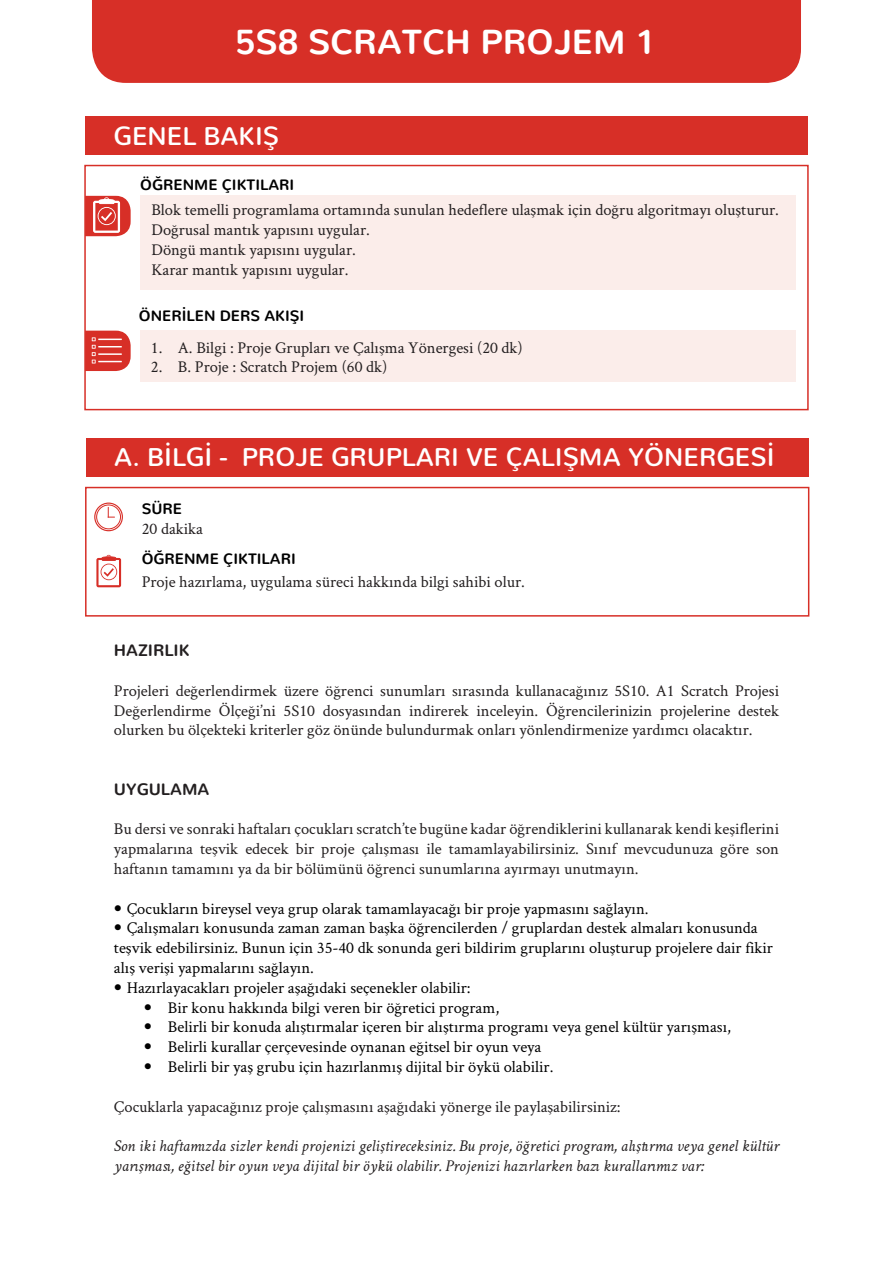
<style>
.page{position:relative;width:893px;height:1263px;background:#fff}
.page>*{position:absolute;margin:0;border:0;box-sizing:border-box;transform-origin:0 0}
.Ana_başlık{font:700 34.5px "Nunito";color:#fff}
.Ara_Başlık{font:600 25.5px "Nunito";color:#fff}
.t1{font:16.5px/19.8px "Crimson Text";color:#231f20;text-align:justify}
.t2{font:16.5px/19.8px "Crimson Text";color:#000}
.t3{font:italic 16.5px/19.8px "Crimson Text";color:#231f20}
.t4{font:700 16.5px "Nunito";color:#231f20}
.Baloncuk_yazısı{font:700 15px "Nunito";color:#000}
.s1{font-family:"Nunito";font-weight:600}
</style>
<div class="page">
<div style="left:84px;top:165px;width:725px;height:245px;border:2px solid #d72f27"></div>
<div style="left:85px;top:487px;width:724px;height:130px;border:2px solid #d72f27"></div>
<div style="left:140px;top:195px;width:656px;height:94px;background:#fbedea"></div>
<div style="left:140px;top:331px;width:656px;height:51px;background:#fbedea"></div>
<div style="left:92px;top:0;width:709px;height:83px;background:#d72f27"></div>
<div style="left:85px;top:117px;width:723px;height:38px;background:#d72f27"></div>
<svg style="left:96px;top:555px;width:25px;height:32px"></svg>
<svg style="left:94px;top:502px;width:29px;height:29px"></svg>
<svg style="left:84px;top:325px;width:47px;height:46px"></svg>
<svg style="left:84px;top:193px;width:47px;height:47px"></svg>
<div style="left:86px;top:438px;width:723px;height:38px;background:#d72f27"></div>
<p class="Ana_başlık" style="left:235px;top:11px;width:423px">5S8 SCRATCH PROJEM 1</p>
<p class="Ara_Başlık" style="left:114px;top:113px;width:167px">GENEL BAKIŞ</p>
<p class="Baloncuk_yazısı" style="left:140px;top:171px;width:156px">ÖĞRENME ÇIKTILARI</p>
<p class="t1" style="left:151px;top:199px;width:629px">Blok temelli programlama ortamında sunulan hedeflere ulaşmak için doğru algoritmayı oluşturur.</p>
<p class="t1" style="left:151px;top:219px;width:220px">Doğrusal mantık yapısını uygular.</p>
<p class="t1" style="left:151px;top:239px;width:206px">Döngü mantık yapısını uygular.</p>
<p class="t1" style="left:151px;top:259px;width:199px">Karar mantık yapısını uygular.</p>
<p class="Baloncuk_yazısı" style="left:139px;top:302px;width:167px">ÖNERİLEN DERS AKIŞI</p>
<p class="t1" style="left:151px;top:337px;width:373px">1. A. Bilgi : Proje Grupları ve Çalışma Yönergesi (20 dk)</p>
<p class="t1" style="left:151px;top:357px;width:238px">2. B. Proje : Scratch Projem (60 dk)</p>
<p class="Ara_Başlık" style="left:114px;top:434px;width:662px">A. BİLGİ - PROJE GRUPLARI VE ÇALIŞMA YÖNERGESİ</p>
<p class="Baloncuk_yazısı" style="left:142px;top:495px;width:42px">SÜRE</p>
<p class="t1" style="left:142px;top:518px;width:63px">20 dakika</p>
<p class="Baloncuk_yazısı" style="left:142px;top:546px;width:156px">ÖĞRENME ÇIKTILARI</p>
<p class="t1" style="left:142px;top:571px;width:385px">Proje hazırlama, uygulama süreci hakkında bilgi sahibi olur.</p>
<p class="t4" style="left:114px;top:635px;width:77px">HAZIRLIK</p>
<p class="t1" style="left:114px;top:680px;width:667px">Projeleri değerlendirmek üzere öğrenci sunumları sırasında kullanacağınız 5S10. A1 Scratch Projesi Değerlendirme Ölçeği’ni 5S10 dosyasından indirerek inceleyin. Öğrencilerinizin projelerine destek olurken bu ölçekteki kriterler göz önünde bulundurmak onları yönlendirmenize yardımcı olacaktır.</p>
<p class="t4" style="left:114px;top:774px;width:97px">UYGULAMA</p>
<p class="t1" style="left:114px;top:818px;width:667px">Bu dersi ve sonraki haftaları çocukları scratch’te bugüne kadar öğrendiklerini kullanarak kendi keşiflerini yapmalarına teşvik edecek bir proje çalışması ile tamamlayabilirsiniz. Sınıf mevcudunuza göre son haftanın tamamını ya da bir bölümünü öğrenci sunumlarına ayırmayı unutmayın.</p>
<p class="t2" style="left:114px;top:898px;width:536px"><span class="s1">•</span> Çocukların bireysel veya grup olarak tamamlayacağı bir proje yapmasını sağlayın.</p>
<p class="t2" style="left:114px;top:917px;width:661px"><span class="s1">•</span> Çalışmaları konusunda zaman zaman başka öğrencilerden / gruplardan destek almaları konusunda teşvik edebilirsiniz. Bunun için 35-40 dk sonunda geri bildirim gruplarını oluşturup projelere dair fikir alış verişi yapmalarını sağlayın.</p>
<p class="t2" style="left:114px;top:977px;width:358px"><span class="s1">•</span> Hazırlayacakları projeler aşağıdaki seçenekler olabilir:</p>
<p class="t2" style="left:144px;top:997px;width:357px"><span class="s1">•</span> Bir konu hakkında bilgi veren bir öğretici program,</p>
<p class="t2" style="left:144px;top:1016px;width:589px"><span class="s1">•</span> Belirli bir konuda alıştırmalar içeren bir alıştırma programı veya genel kültür yarışması,</p>
<p class="t2" style="left:144px;top:1036px;width:399px"><span class="s1">•</span> Belirli kurallar çerçevesinde oynanan eğitsel bir oyun veya</p>
<p class="t2" style="left:144px;top:1056px;width:411px"><span class="s1">•</span> Belirli bir yaş grubu için hazırlanmış dijital bir öykü olabilir.</p>
<p class="t1" style="left:114px;top:1096px;width:508px">Çocuklarla yapacağınız proje çalışmasını aşağıdaki yönerge ile paylaşabilirsiniz:</p>
<p class="t3" style="left:114px;top:1136px;width:667px">Son iki haftamızda sizler kendi projenizi geliştireceksiniz. Bu proje, öğretici program, alıştırma veya genel kültür yarışması, eğitsel bir oyun veya dijital bir öykü olabilir. Projenizi hazırlarken bazı kurallarımız var:</p>
</div>
